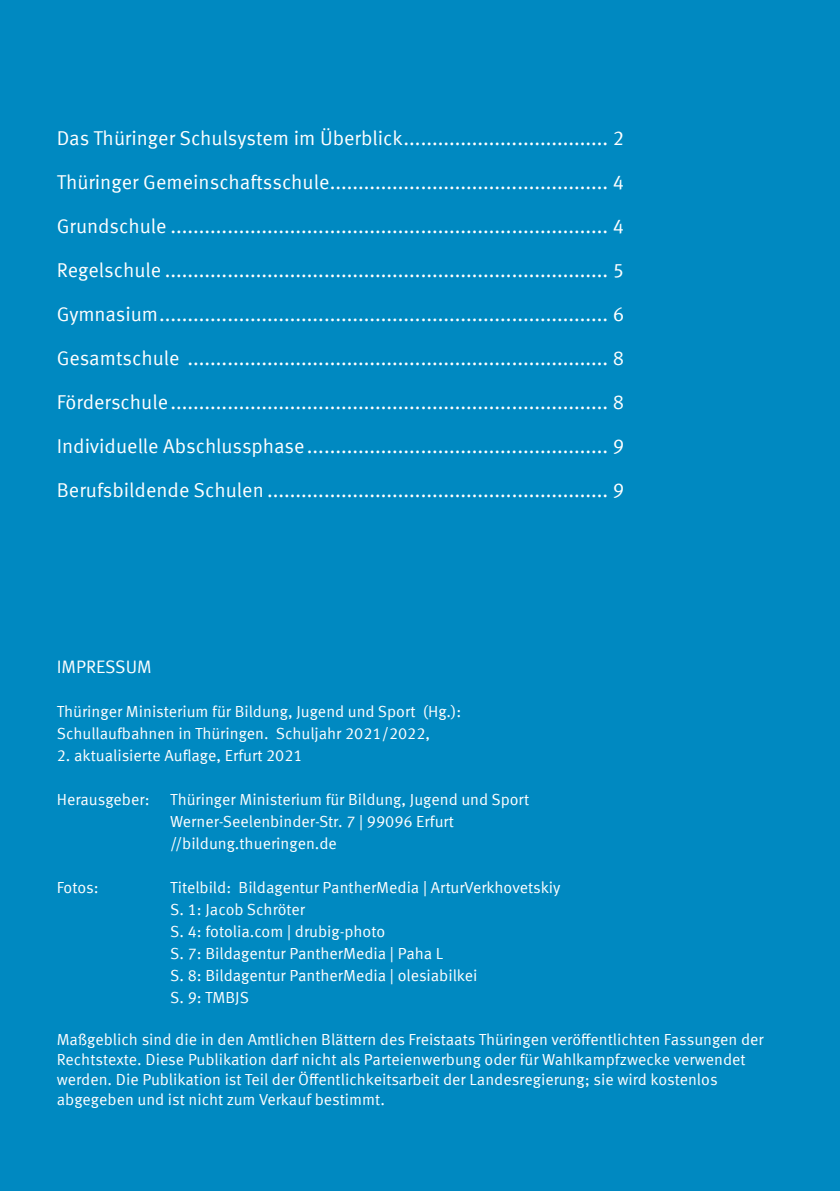
<style>
.page{position:relative;width:840px;height:1191px;background:#fff}
.page>*{position:absolute;margin:0;border:0;box-sizing:border-box;transform-origin:0 0}
.Inhalt_1{font:20px "Meta Offc Pro Norm";color:#fff}
.t1{font:18px "Meta Offc Pro Norm";color:#fff}
.t2{font:16px/22px "Meta Offc Pro Norm";color:#fff}
</style>
<div class="page">
<div style="left:0;top:0;width:839px;height:1191px;background:#0089c1"></div>
<p class="Inhalt_1" style="left:57px;top:123px;width:568px">Das Thüringer Schulsystem im Überblick.................................... 2</p>
<p class="Inhalt_1" style="left:57px;top:167px;width:568px">Thüringer Gemeinschaftsschule................................................. 4</p>
<p class="Inhalt_1" style="left:57px;top:211px;width:568px">Grundschule ............................................................................. 4</p>
<p class="Inhalt_1" style="left:57px;top:255px;width:568px">Regelschule .............................................................................. 5</p>
<p class="Inhalt_1" style="left:57px;top:299px;width:568px">Gymnasium............................................................................... 6</p>
<p class="Inhalt_1" style="left:57px;top:343px;width:568px">Gesamtschule .......................................................................... 8</p>
<p class="Inhalt_1" style="left:57px;top:387px;width:568px">Förderschule............................................................................. 8</p>
<p class="Inhalt_1" style="left:57px;top:431px;width:568px">Individuelle Abschlussphase..................................................... 9</p>
<p class="Inhalt_1" style="left:57px;top:475px;width:568px">Berufsbildende Schulen ............................................................ 9</p>
<p class="t1" style="left:57px;top:653px;width:96px">IMPRESSUM</p>
<p class="t2" style="left:57px;top:699px;width:405px">Thüringer Ministerium für Bildung, Jugend und Sport (Hg.):<br>Schullaufbahnen in Thüringen. Schuljahr 2021/2022,</p>
<p class="t2" style="left:57px;top:743px;width:247px">2. aktualisierte Auflage, Erfurt 2021</p>
<p class="t2" style="left:57px;top:787px;width:94px">Herausgeber:</p>
<p class="t2" style="left:170px;top:787px;width:360px">Thüringer Ministerium für Bildung, Jugend und Sport<br>Werner-Seelenbinder-Str. 7 | 99096 Erfurt</p>
<p class="t2" style="left:170px;top:831px;width:168px">//bildung.thueringen.de</p>
<p class="t2" style="left:57px;top:875px;width:43px">Fotos:</p>
<p class="t2" style="left:170px;top:875px;width:391px">Titelbild: Bildagentur PantherMedia | ArturVerkhovetskiy S. 1: Jacob Schröter<br>S. 4: fotolia.com | drubig-photo<br>S. 7: Bildagentur PantherMedia | Paha L<br>S. 8: Bildagentur PantherMedia | olesiabilkei<br>S. 9: TMBJS</p>
<p class="t2" style="left:57px;top:1028px;width:708px;line-height:20px">Maßgeblich sind die in den Amtlichen Blättern des Freistaats Thüringen veröffentlichten Fassungen der Rechtstexte. Diese Publikation darf nicht als Parteienwerbung oder für Wahlkampfzwecke verwendet werden. Die Publikation ist Teil der Öffentlichkeitsarbeit der Landesregierung; sie wird kostenlos abgegeben und ist nicht zum Verkauf bestimmt.</p>
</div>
